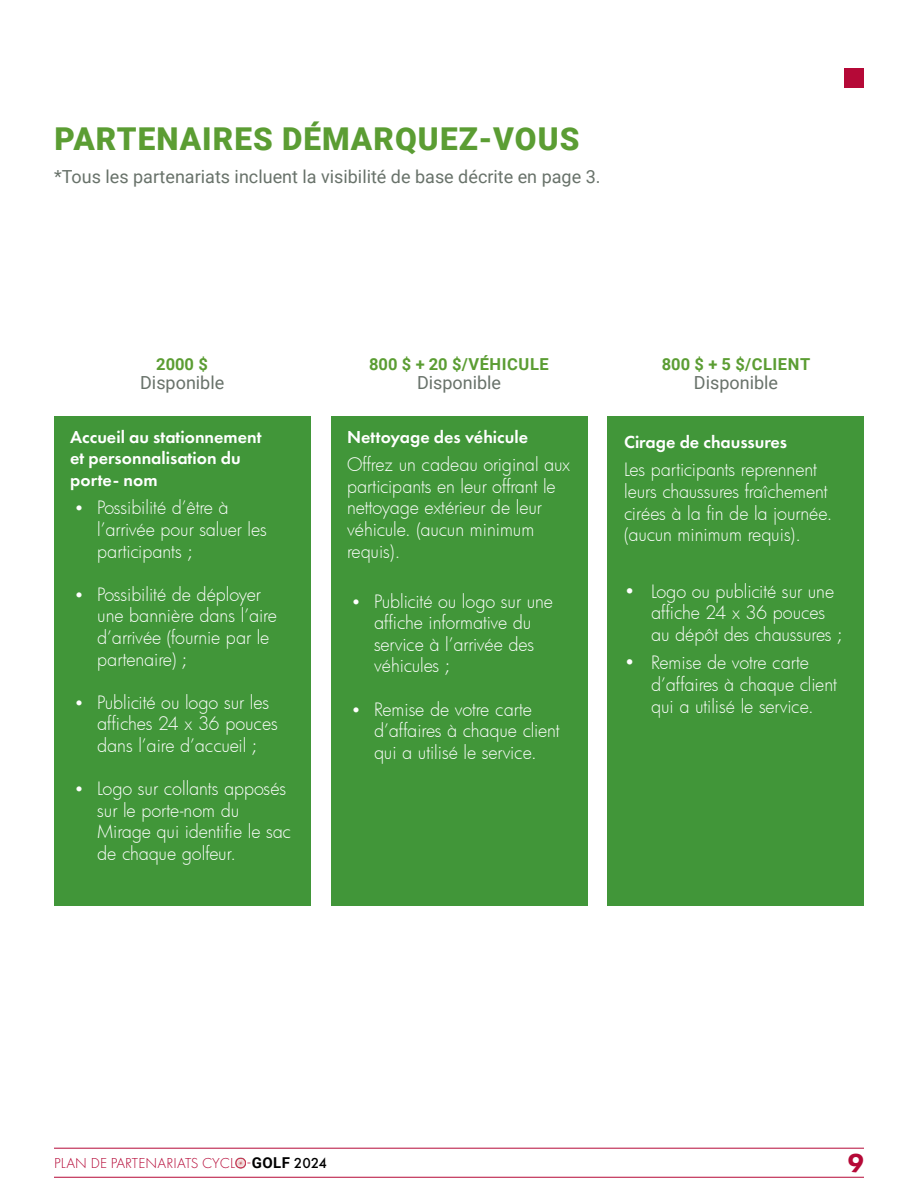
<style>
.page{position:relative;width:918px;height:1188px;background:#fff}
.page>*{position:absolute;margin:0;border:0;box-sizing:border-box;transform-origin:0 0}
.t1{font:900 31.5px "Roboto";letter-spacing:.035em;color:#5b9d33}
.t2{font:800 27px "Futura PT";color:#b50937}
.t3{font:300 18px/21.6px "Futura";letter-spacing:-.005em;color:#fff}
.t4{font:18px "Roboto";color:#68726a}
.t5{font:600 18px/21.6px "Futura PT";color:#fff}
.t6{font:700 16.5px "Roboto";letter-spacing:.035em;color:#5b9d33}
.t7{font:300 15px "Futura PT";letter-spacing:.01em;color:#b50937}
.s1{font-family:"Futura PT";font-weight:500}
.s2{font-family:"Roboto";font-weight:700;color:#000}
.s3{font-weight:500;color:#000}
</style>
<div class="page">
<hr style="left:54px;top:1148px;width:810px;height:1px;background:#b50937">
<hr style="left:54px;top:1177px;width:810px;height:1px;background:#b50937">
<div style="left:54px;top:417px;width:256px;height:489px;background:#419639"></div>
<div style="left:331px;top:417px;width:256px;height:489px;background:#419639"></div>
<div style="left:608px;top:417px;width:256px;height:489px;background:#419639"></div>
<div style="left:844px;top:68px;width:20px;height:20px;background:#b50937"></div>
<img style="left:235px;top:1157px;width:11px;height:12px">
<h1 class="t1" style="left:55px;top:117px;width:527px">PARTENAIRES DÉMARQUEZ-VOUS</h1>
<p class="t4" style="left:54px;top:164px;width:548px">*Tous les partenariats incluent la visibilité de base décrite en page 3.</p>
<p class="t6" style="left:156px;top:352px;width:53px">2000 $</p>
<p class="t4" style="left:140px;top:370px;width:86px">Disponible</p>
<p class="t5" style="left:70px;top:426px;width:193px">Accueil au stationnement et personnalisation du porte- nom</p>
<p class="t3" style="left:97px;top:497px;width:171px;text-indent:-27px"><span class="s1">•</span> Possibilité d’être à l’arrivée pour saluer les participants ;</p>
<p class="t3" style="left:97px;top:583px;width:181px;text-indent:-27px"><span class="s1">•</span> Possibilité de déployer une bannière dans l’aire d’arrivée (fournie par le partenaire) ;</p>
<p class="t3" style="left:97px;top:691px;width:182px;text-indent:-27px"><span class="s1">•</span> Publicité ou logo sur les affiches 24 x 36 pouces dans l’aire d’accueil ;</p>
<p class="t3" style="left:97px;top:777px;width:196px;text-indent:-27px"><span class="s1">•</span> Logo sur collants apposés sur le porte-nom du<br>Mirage qui identifie le sac de chaque golfeur.</p>
<p class="t6" style="left:369px;top:352px;width:181px">800 $ + 20 $/VÉHICULE</p>
<p class="t4" style="left:417px;top:370px;width:86px">Disponible</p>
<p class="t5" style="left:347px;top:426px;width:183px">Nettoyage des véhicule</p>
<p class="t3" style="left:347px;top:453px;width:225px">Offrez un cadeau original aux participants en leur offrant le nettoyage extérieur de leur véhicule. (aucun minimum requis).</p>
<p class="t3" style="left:374px;top:590px;width:181px;text-indent:-27px"><span class="s1">•</span> Publicité ou logo sur une affiche informative du service à l’arrivée des véhicules ;</p>
<p class="t3" style="left:374px;top:698px;width:187px;text-indent:-27px"><span class="s1">•</span> Remise de votre carte d’affaires à chaque client qui a utilisé le service.</p>
<p class="t6" style="left:662px;top:352px;width:150px">800 $ + 5 $/CLIENT</p>
<p class="t4" style="left:694px;top:370px;width:86px">Disponible</p>
<p class="t5" style="left:624px;top:431px;width:165px">Cirage de chaussures</p>
<p class="t3" style="left:624px;top:459px;width:210px">Les participants reprennent leurs chaussures fraîchement cirées à la fin de la journée. (aucun minimum requis).</p>
<p class="t3" style="left:651px;top:580px;width:193px;text-indent:-27px">• Logo ou publicité sur une affiche 24 x 36 pouces au dépôt des chaussures ;</p>
<p class="t3" style="left:651px;top:652px;width:187px;text-indent:-27px">• Remise de votre carte d’affaires à chaque client qui a utilisé le service.</p>
<p class="t7" style="left:54px;top:1154px;width:274px">PLAN DE PARTENARIATS CYCLO-<span class="s2">GOLF</span> <span class="s3">2024</span></p>
<h2 class="t2" style="left:848px;top:1146px;width:18px">9</h2>
</div>
